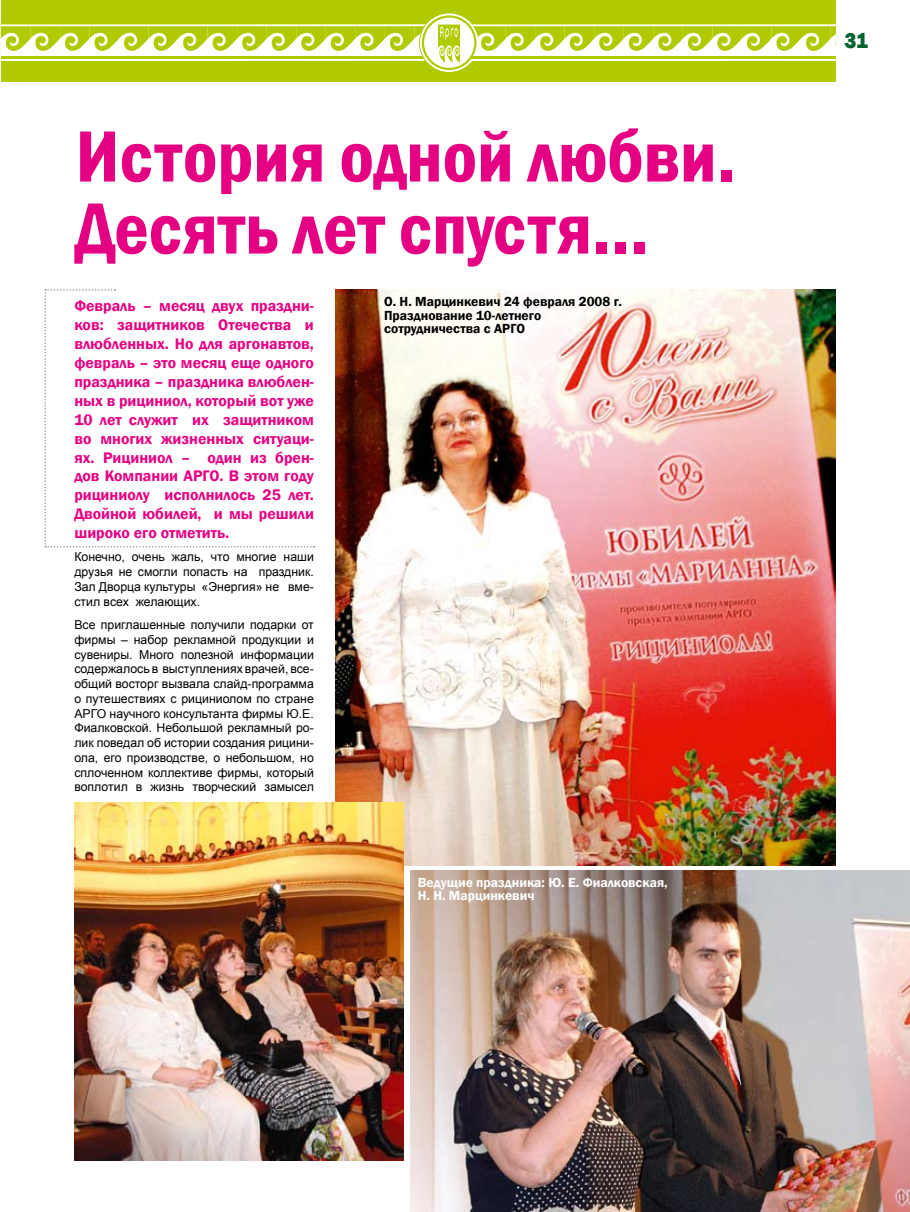
<style>
.page{position:relative;width:910px;height:1212px;background:#fff}
.page>*{position:absolute;margin:0;border:0;box-sizing:border-box;transform-origin:0 0}
.t1{font:600 condensed 75px/72px "Franklin Gothic";color:#e50083}
.t2{font:800 22.5px "Franklin Gothic";color:#00632e;scale:.9 1}
.t3{font:600 15.75px/18.9px "Franklin Gothic";color:#e50083;text-align:justify}
.t4{font:600 13.5px/13.5px "Franklin Gothic";color:#000}
.t5{font:600 13.5px/13.5px "Franklin Gothic";color:#fff}
.t6{font:12.3px/14.7px "Arial";color:#000;text-align:justify}
</style>
<div class="page">
<div style="left:1px;top:0;width:835px;height:82px;background:#b1ca00"></div>
<svg style="left:1px;top:13px;width:835px;height:59px"></svg>
<hr style="left:470px;top:57px;width:366px;height:2px;background:#b1ca00">
<img style="left:335px;top:289px;width:500px;height:577px">
<img style="left:74px;top:802px;width:330px;height:359px">
<img style="left:410px;top:871px;width:500px;height:341px">
<svg style="left:44px;top:289px;width:270px;height:258px"></svg>
<h1 class="t1" style="left:75px;top:119px;width:662px">История одной любви.<br>Десять лет спустя...</h1>
<p class="t3" style="left:74px;top:297px;width:241px">Февраль – месяц двух праздни&shy;ков: защитников Отечества и влюбленных. Но для аргонавтов, февраль – это месяц еще одного праздника – праздника влюблен&shy;ных в рициниол, который вот уже 10 лет служит их защитником во многих жизненных ситуаци&shy;ях. Рициниол – один из брен&shy;дов Компании АРГО. В этом году рициниолу исполнилось 25 лет.<br>Двойной юбилей, и мы решили широко его отметить.</p>
<p class="t6" style="left:74px;top:550px;width:241px">Конечно, очень жаль, что многие наши друзья не смогли попасть на праздник.<br>Зал Дворца культуры «Энергия» не вме&shy;стил всех желающих.</p>
<p class="t6" style="left:74px;top:617px;width:241px">Все приглашенные получили подарки от фирмы – набор рекламной продукции и сувениры. Много полезной информации содержалось в выступлениях врачей, все&shy;общий восторг вызвала слайд-программа о путешествиях с рициниолом по стране АРГО научного консультанта фирмы Ю.Е.<br>Фиалковской. Небольшой рекламный ро&shy;лик поведал об истории создания рицини&shy;ола, его производстве, о небольшом, но сплоченном коллективе фирмы, который воплотил в жизнь творческий замысел</p>
<p class="t4" style="left:384px;top:295px;width:239px">О. Н. Марцинкевич 24 февраля 2008 г.<br>Празднование 10-летнего сотрудничества с АРГО</p>
<p class="t5" style="left:418px;top:875px;width:251px">Ведущие праздника: Ю. Е. Фиалковская,<br>Н. Н. Марцинкевич</p>
<h2 class="t2" style="left:844px;top:26px;width:28px">31</h2>
</div>
